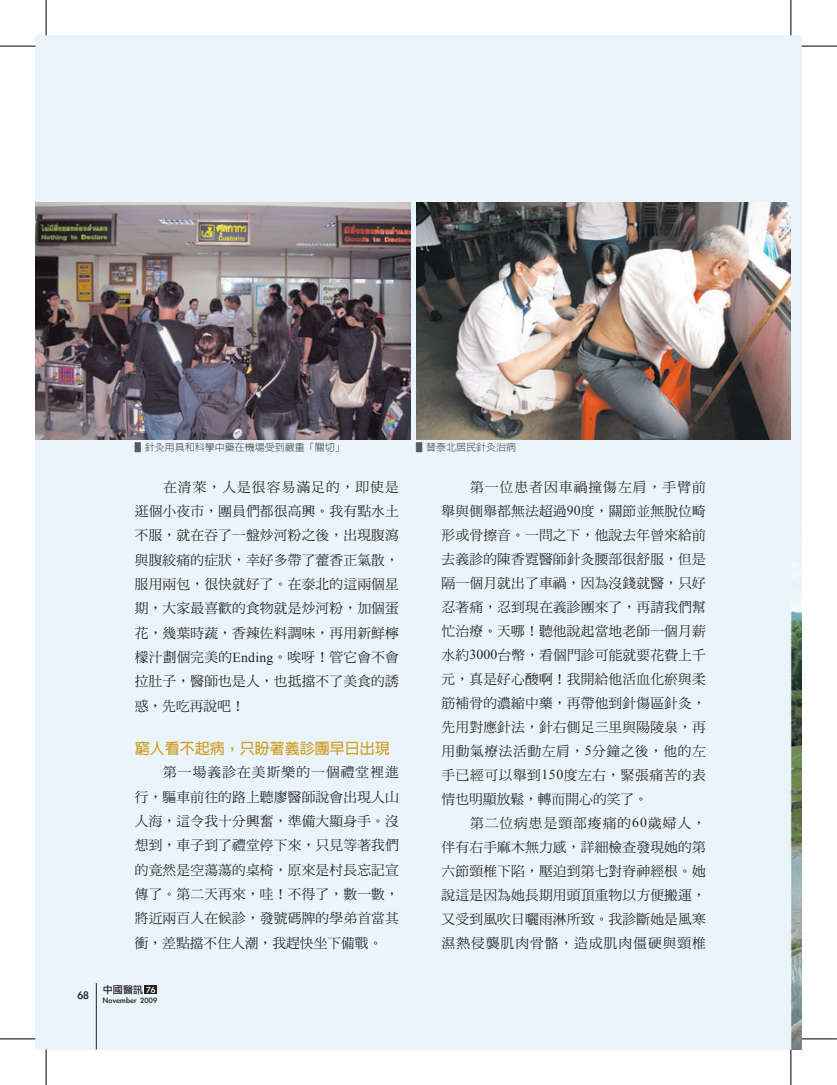
<style>
.page{position:relative;width:837px;height:1085px;background:#fff}
.page>*{position:absolute;margin:0;border:0;box-sizing:border-box;transform-origin:0 0}
.t1{font:700 15px "Lin Gothic";color:#d09e28}
.t2{font:13.75px/24px "DF Ming Std W5";letter-spacing:.01em;color:#231f20;text-align:justify}
.t3{font:12.5px "Li Gothic Med";color:#231f20}
.t4{font:500 10px "Lin Gothic";color:#57585a}
.t5{font:10px "Li Gothic Med";color:#231f20}
.t6{font:8.75px "Li Gothic Med";letter-spacing:.03em;color:#231f20}
.s1{font-family:"Times New Roman"}
.s2{color:#fff}
</style>
<div class="page">
<div style="left:35px;top:35px;width:766px;height:1014px;background:#eaf5fb"></div>
<img style="left:35px;top:202px;width:375px;height:238px">
<img style="left:416px;top:202px;width:374px;height:238px">
<div style="left:144px;top:984px;width:13px;height:9px;background:#231f20"></div>
<hr style="left:96px;top:982px;width:1px;height:67px;background:#231f20">
<hr style="left:0;top:46px;width:35px;height:1px;background:#000">
<hr style="left:801px;top:46px;width:35px;height:1px;background:#000">
<hr style="left:0;top:1038px;width:35px;height:1px;background:#000">
<hr style="left:801px;top:1038px;width:35px;height:1px;background:#000">
<hr style="left:46px;top:0;width:1px;height:35px;background:#000">
<hr style="left:46px;top:1049px;width:1px;height:35px;background:#000">
<hr style="left:790px;top:0;width:1px;height:35px;background:#000">
<hr style="left:790px;top:1049px;width:1px;height:35px;background:#000">
<p class="t3" style="left:77px;top:988px;width:13px">68</p>
<p class="t4" style="left:135px;top:442px;width:211px">▋針灸用具和科學中藥在機場受到嚴重「關切」</p>
<p class="t4" style="left:416px;top:442px;width:101px">▋替泰北居民針灸治病</p>
<p class="t2" style="left:135px;top:474px;width:266px;line-height:24.4px;text-indent:28px">在清萊，人是很容易滿足的，即使是逛個小夜市，團員們都很高興。我有點水土不服，就在吞了一盤炒河粉之後，出現腹瀉與腹絞痛的症狀，幸好多帶了藿香正氣散，服用兩包，很快就好了。在泰北的這兩個星期，大家最喜歡的食物就是炒河粉，加個蛋花，幾葉時蔬，香辣佐料調味，再用新鮮檸檬汁劃個完美的<span class="s1">Ending</span>。唉呀！管它會不會拉肚子，醫師也是人，也抵擋不了美食的誘惑，先吃再說吧！</p>
<p class="t1" style="left:135px;top:741px;width:256px">窮人看不起病，只盼著義診團早日出現</p>
<p class="t2" style="left:135px;top:759px;width:266px;line-height:24.4px;text-indent:28px">第一場義診在美斯樂的一個禮堂裡進行，驅車前往的路上聽廖醫師說會出現人山人海，這令我十分興奮，準備大顯身手。沒想到，車子到了禮堂停下來，只見等著我們的竟然是空蕩蕩的桌椅，原來是村長忘記宣傳了。第二天再來，哇！不得了，數一數，將近兩百人在候診，發號碼牌的學弟首當其衝，差點擋不住人潮，我趕快坐下備戰。</p>
<p class="t5" style="left:103px;top:984px;width:54px">中國醫訊 <span class="s2">76</span></p>
<p class="t6" style="left:103px;top:995px;width:56px">November 2009</p>
<p class="t2" style="left:441px;top:474px;width:266px;text-indent:28px">第一位患者因車禍撞傷左肩，手臂前舉與側舉都無法超過<span class="s1">90</span>度，關節並無脫位畸形或骨擦音。一問之下，他說去年曾來給前去義診的陳香霓醫師針灸腰部很舒服，但是隔一個月就出了車禍，因為沒錢就醫，只好忍著痛，忍到現在義診團來了，再請我們幫忙治療。天哪！聽他說起當地老師一個月薪水約<span class="s1">3000</span>台幣，看個門診可能就要花費上千元，真是好心酸啊！我開給他活血化瘀與柔筋補骨的濃縮中藥，再帶他到針傷區針灸，先用對應針法，針右側足三里與陽陵泉，再用動氣療法活動左肩，<span class="s1">5</span>分鐘之後，他的左手已經可以舉到<span class="s1">150</span>度左右，緊張痛苦的表情也明顯放鬆，轉而開心的笑了。</p>
<p class="t2" style="left:441px;top:810px;width:266px;text-indent:28px">第二位病患是頸部痠痛的<span class="s1">60</span>歲婦人，伴有右手麻木無力感，詳細檢查發現她的第六節頸椎下陷，壓迫到第七對脊神經根。她說這是因為她長期用頭頂重物以方便搬運，又受到風吹日曬雨淋所致。我診斷她是風寒濕熱侵襲肌肉骨骼，造成肌肉僵硬與頸椎</p>
</div>
